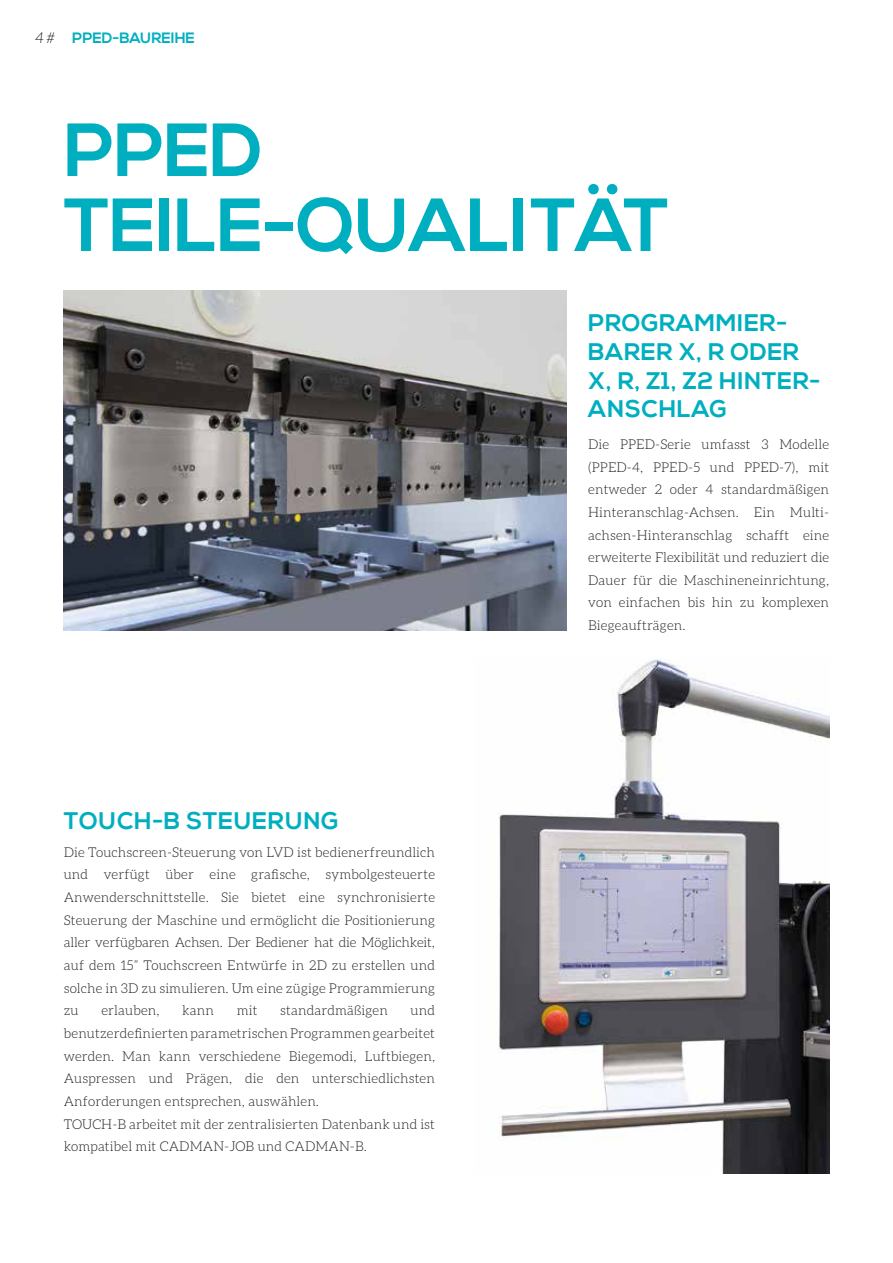
<style>
.page{position:relative;width:893px;height:1263px;background:#fff}
.page>*{position:absolute;margin:0;border:0;box-sizing:border-box;transform-origin:0 0}
.t1{font:700 75px/75px "Nexa";letter-spacing:-.01em;color:#00afbf}
.t2{font:700 24px/28.8px "Nexa";letter-spacing:.025em;color:#00afbf}
.t3{font:700 15px "Nexa";color:#00afbf}
.t4{font:300 13.5px/22.6px "Aleo";letter-spacing:.01em;color:#1d1d1b;text-align:justify}
.s1{font-family:"Aleo";font-weight:300;font-style:italic;color:#1d1d1b}
</style>
<div class="page">
<img style="left:64px;top:290px;width:503px;height:340px">
<img style="left:498px;top:658px;width:331px;height:516px">
<p class="t3" style="left:35px;top:29px;width:161px"><span class="s1">4 #</span> PPED-BAUREIHE</p>
<h1 class="t1" style="left:64px;top:115px;width:607px">PPED<br>TEILE-QUALITÄT</h1>
<h2 class="t2" style="left:64px;top:807px;width:276px">TOUCH-B STEUERUNG</h2>
<p class="t4" style="left:64px;top:840px;width:373px">Die Touchscreen-Steuerung von LVD ist bedienerfreundlich und verfügt über eine grafische, symbolgesteuerte Anwenderschnittstelle. Sie bietet eine synchronisierte Steuerung der Maschine und ermöglicht die Positionierung aller verfügbaren Achsen. Der Bediener hat die Möglichkeit, auf dem 15” Touchscreen Entwürfe in 2D zu erstellen und solche in 3D zu simulieren. Um eine zügige Programmierung zu</p>
<p class="t4" style="left:64px;top:999px;width:373px;text-align:left;text-indent:347px">und benutzerdefinierten parametrischen Programmen gearbeitet werden. Man kann verschiedene Biegemodi, Luftbiegen, Auspressen und Prägen, die den unterschiedlichsten Anforderungen entsprechen, auswählen.<br>TOUCH-B arbeitet mit der zentralisierten Datenbank und ist kompatibel mit CADMAN-JOB und CADMAN-B.</p>
<p class="t4" style="left:101px;top:999px;width:60px">erlauben,</p>
<p class="t4" style="left:182px;top:999px;width:33px">kann</p>
<p class="t4" style="left:237px;top:999px;width:22px">mit</p>
<p class="t4" style="left:280px;top:999px;width:109px">standardmäßigen</p>
<h2 class="t2" style="left:588px;top:309px;width:234px">PROGRAMMIER-<br>BARER X, R ODER<br>X, R, Z1, Z2 HINTER-<br>ANSCHLAG</h2>
<p class="t4" style="left:588px;top:433px;width:242px">Die PPED-Serie umfasst 3 Modelle (PPED-4, PPED-5 und PPED-7), mit entweder 2 oder 4 standardmäßigen Hinteranschlag-Achsen. Ein Multi&shy;achsen-Hinteranschlag schafft eine erweiterte Flexibilität und reduziert die Dauer für die Maschineneinrichtung, von einfachen bis hin zu komplexen Biegeaufträgen.</p>
</div>
